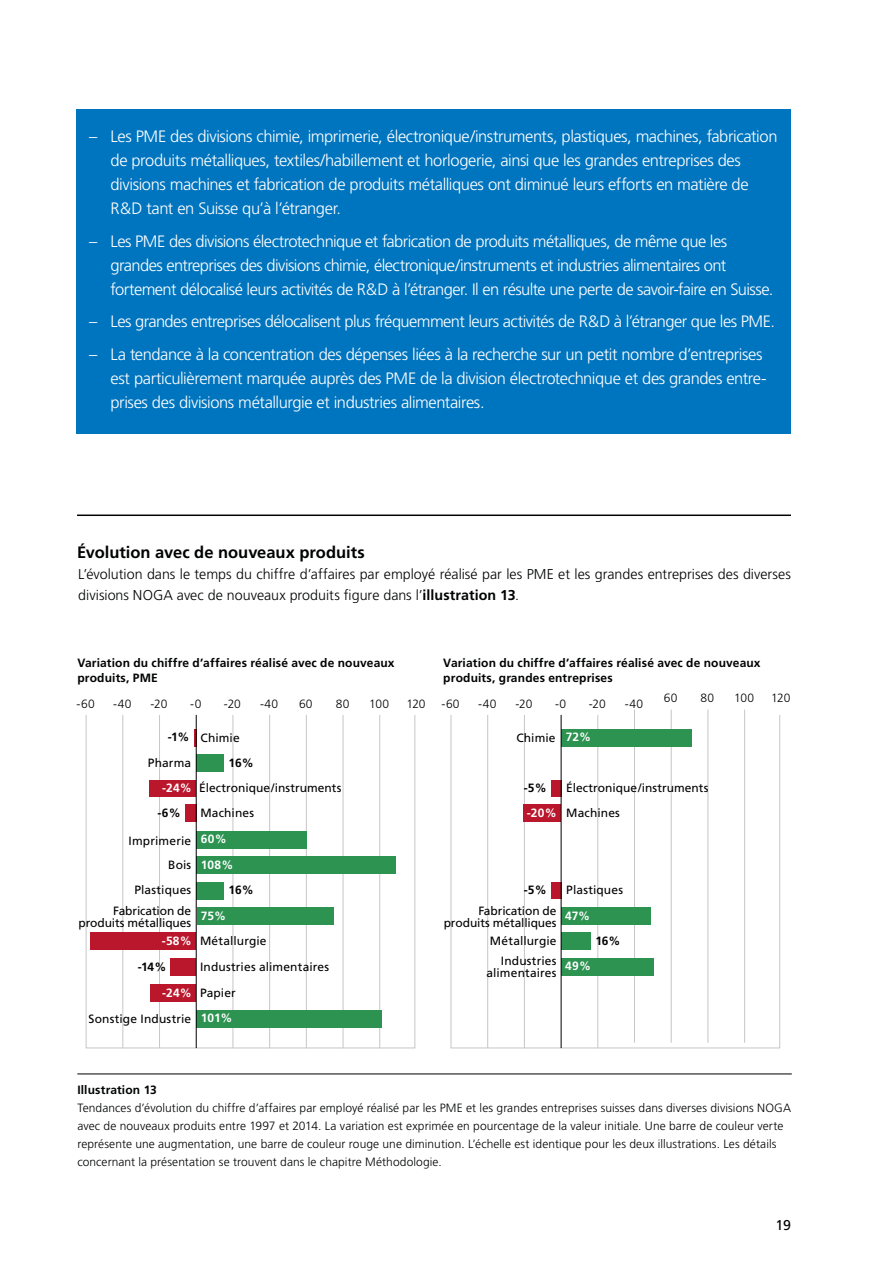
<style>
.page{position:relative;width:893px;height:1263px;background:#fff}
.page>*{position:absolute;margin:0;border:0;box-sizing:border-box;transform-origin:0 0}
.t1{font:300 16.5px/24px "Frutiger CE";letter-spacing:-.03em;color:#fff}
.t2{font:700 16.5px "Frutiger CE";color:#010202}
.t3{font:300 14.25px/21px "Frutiger CE";color:#010202}
.t4{font:14.25px "Frutiger CE";color:#000}
.t5{font:300 12px/18px "Frutiger CE";letter-spacing:.005em;color:#010202}
.t6{font:12px/12px "Frutiger CE";letter-spacing:.005em;color:#000;text-align:right}
.t7{font:700 12px/15px "Frutiger CE";letter-spacing:.01em;color:#010202}
.t8{font:700 12px "Frutiger CE";letter-spacing:.02em;color:#fff}
.t9{font:700 12px "Frutiger CE";letter-spacing:-.01em;color:#000}
.s1{font-weight:700}
.s2{font-weight:700;color:#fff}
</style>
<div class="page">
<div style="left:77px;top:109px;width:714px;height:325px;background:#0075bf"></div>
<hr style="left:77px;top:515px;width:714px;height:1px;background:#010202">
<hr style="left:77px;top:1074px;width:714px;height:1px;background:#000">
<div style="left:86px;top:715px;width:329px;height:333px;border:1px solid #c6c6c6"></div>
<div style="left:450px;top:715px;width:330px;height:333px;border:1px solid #c6c6c6"></div>
<hr style="left:306px;top:715px;width:1px;height:333px;background:#c6c6c6">
<hr style="left:670px;top:710px;width:1px;height:333px;background:#c6c6c6">
<hr style="left:122px;top:715px;width:1px;height:333px;background:#c6c6c6">
<hr style="left:487px;top:715px;width:1px;height:333px;background:#c6c6c6">
<hr style="left:159px;top:715px;width:1px;height:333px;background:#c6c6c6">
<hr style="left:524px;top:715px;width:1px;height:333px;background:#c6c6c6">
<hr style="left:232px;top:715px;width:1px;height:333px;background:#c6c6c6">
<hr style="left:597px;top:715px;width:1px;height:333px;background:#c6c6c6">
<hr style="left:269px;top:715px;width:1px;height:333px;background:#c6c6c6">
<hr style="left:634px;top:710px;width:1px;height:333px;background:#c6c6c6">
<hr style="left:342px;top:715px;width:1px;height:333px;background:#c6c6c6">
<hr style="left:707px;top:710px;width:1px;height:333px;background:#c6c6c6">
<hr style="left:379px;top:715px;width:1px;height:333px;background:#c6c6c6">
<hr style="left:744px;top:710px;width:1px;height:333px;background:#c6c6c6">
<svg style="left:194px;top:729px;width:2px;height:17px"></svg>
<div style="left:171px;top:959px;width:25px;height:17px;background:#ba172c"></div>
<div style="left:196px;top:755px;width:28px;height:17px;background:#2c9351"></div>
<div style="left:196px;top:882px;width:28px;height:17px;background:#2c9351"></div>
<div style="left:150px;top:984px;width:46px;height:17px;background:#ba172c"></div>
<div style="left:150px;top:780px;width:46px;height:17px;background:#ba172c"></div>
<div style="left:551px;top:780px;width:10px;height:17px;background:#ba172c"></div>
<div style="left:551px;top:882px;width:10px;height:17px;background:#ba172c"></div>
<div style="left:196px;top:1010px;width:185px;height:17px;background:#2c9351"></div>
<div style="left:197px;top:831px;width:110px;height:17px;background:#2c9351"></div>
<div style="left:197px;top:908px;width:136px;height:17px;background:#2c9351"></div>
<div style="left:561px;top:908px;width:89px;height:17px;background:#2c9351"></div>
<div style="left:561px;top:958px;width:92px;height:17px;background:#2c9351"></div>
<div style="left:561px;top:729px;width:131px;height:17px;background:#2c9351"></div>
<div style="left:197px;top:856px;width:199px;height:17px;background:#2c9351"></div>
<div style="left:185px;top:805px;width:11px;height:17px;background:#ba172c"></div>
<div style="left:524px;top:805px;width:37px;height:17px;background:#ba172c"></div>
<div style="left:91px;top:933px;width:105px;height:17px;background:#ba172c"></div>
<div style="left:561px;top:933px;width:30px;height:17px;background:#2c9351"></div>
<hr style="left:196px;top:715px;width:1px;height:333px;background:#000">
<hr style="left:560px;top:715px;width:1px;height:333px;background:#000">
<p class="t1" style="left:110px;top:126px;width:668px;text-indent:-21px">– Les PME des divisions chimie, imprimerie, électronique/instruments, plastiques, machines, fabrication de produits métalliques, textiles/habillement et horlogerie, ainsi que les grandes entreprises des divisions machines et fabrication de produits métalliques ont diminué leurs efforts en matière de R&amp;D tant en Suisse qu’à l’étranger.</p>
<p class="t1" style="left:110px;top:230px;width:664px;text-indent:-21px">– Les PME des divisions électrotechnique et fabrication de produits métalliques, de même que les grandes entreprises des divisions chimie, électronique/instruments et industries alimentaires ont fortement délocalisé leurs activités de R&amp;D à l’étranger. Il en résulte une perte de savoir-faire en Suisse.</p>
<p class="t1" style="left:89px;top:310px;width:687px">– Les grandes entreprises délocalisent plus fréquemment leurs activités de R&amp;D à l’étranger que les PME.</p>
<p class="t1" style="left:110px;top:343px;width:657px;text-indent:-21px">– La tendance à la concentration des dépenses liées à la recherche sur un petit nombre d’entreprises est particulièrement marquée auprès des PME de la division électrotechnique et des grandes entre&shy;prises des divisions métallurgie et industries alimentaires.</p>
<p class="t2" style="left:77px;top:545px;width:289px">Évolution avec de nouveaux produits</p>
<p class="t3" style="left:78px;top:564px;width:714px">L’évolution dans le temps du chiffre d’affaires par employé réalisé par les PME et les grandes entreprises des diverses divisions NOGA avec de nouveaux produits figure dans l’<span class="s1">illustration 13</span>.</p>
<p class="t7" style="left:443px;top:656px;width:319px">Variation du chiffre d’affaires réalisé avec de nouveaux produits, grandes entreprises</p>
<p class="t7" style="left:77px;top:656px;width:319px">Variation du chiffre d’affaires réalisé avec de nouveaux produits, PME</p>
<p class="t5" style="left:77px;top:695px;width:20px">-60</p>
<p class="t5" style="left:441px;top:695px;width:20px">-60</p>
<p class="t5" style="left:664px;top:690px;width:15px">60</p>
<p class="t5" style="left:700px;top:690px;width:15px">80</p>
<p class="t5" style="left:734px;top:690px;width:22px">100</p>
<p class="t5" style="left:113px;top:695px;width:20px">-40</p>
<p class="t5" style="left:478px;top:695px;width:20px">-40</p>
<p class="t5" style="left:150px;top:695px;width:18px">-20</p>
<p class="t5" style="left:515px;top:695px;width:18px">-20</p>
<p class="t5" style="left:190px;top:695px;width:13px">-0</p>
<p class="t5" style="left:555px;top:695px;width:13px">-0</p>
<p class="t5" style="left:224px;top:695px;width:18px">-20</p>
<p class="t5" style="left:589px;top:695px;width:18px">-20</p>
<p class="t5" style="left:260px;top:695px;width:20px">-40</p>
<p class="t5" style="left:625px;top:695px;width:20px">-40</p>
<p class="t5" style="left:299px;top:695px;width:15px">60</p>
<p class="t5" style="left:336px;top:695px;width:15px">80</p>
<p class="t5" style="left:369px;top:695px;width:22px">100</p>
<p class="t5" style="left:406px;top:695px;width:21px">120</p>
<p class="t9" style="left:168px;top:732px;width:23px">-1%</p>
<p class="t6" style="left:200px;top:732px;width:41px">Chimie</p>
<p class="t6" style="left:516px;top:732px;width:41px">Chimie</p>
<p class="t6" style="left:148px;top:757px;width:45px">Pharma</p>
<p class="t9" style="left:228px;top:758px;width:27px">16%</p>
<p class="t8" style="left:566px;top:732px;width:27px">72%</p>
<p class="t6" style="left:199px;top:783px;width:144px">Électronique/instruments</p>
<p class="t6" style="left:566px;top:783px;width:144px">Électronique/instruments</p>
<p class="t8" style="left:162px;top:783px;width:31px">-24%</p>
<p class="t9" style="left:523px;top:783px;width:24px">-5%</p>
<p class="t9" style="left:157px;top:808px;width:25px">-6%</p>
<p class="t6" style="left:200px;top:808px;width:55px">Machines</p>
<p class="t6" style="left:566px;top:808px;width:55px">Machines</p>
<p class="t8" style="left:527px;top:808px;width:31px">-20%</p>
<p class="t6" style="left:129px;top:829px;width:64px;line-height:23.9px">Imprimerie<br>Bois</p>
<p class="t8" style="left:201px;top:834px;width:27px">60%</p>
<p class="t8" style="left:201px;top:859px;width:34px">108%</p>
<p class="t9" style="left:523px;top:885px;width:24px">-5%</p>
<p class="t6" style="left:134px;top:885px;width:58px">Plastiques</p>
<p class="t6" style="left:566px;top:885px;width:58px">Plastiques</p>
<p class="t9" style="left:228px;top:885px;width:27px">16%</p>
<p class="t6" style="left:78px;top:905px;width:114px">Fabrication de produits métalliques</p>
<p class="t6" style="left:443px;top:905px;width:114px">Fabrication de produits métalliques</p>
<p class="t6" style="left:200px;top:936px;width:68px">Métallurgie</p>
<p class="t6" style="left:490px;top:936px;width:68px">Métallurgie</p>
<p class="t8" style="left:201px;top:911px;width:27px">75%</p>
<p class="t8" style="left:565px;top:911px;width:27px">47%</p>
<p class="t8" style="left:162px;top:936px;width:32px">-58%</p>
<p class="t9" style="left:595px;top:936px;width:27px">16%</p>
<p class="t9" style="left:138px;top:962px;width:30px">-14%</p>
<p class="t6" style="left:200px;top:962px;width:131px">Industries alimentaires</p>
<p class="t6" style="left:486px;top:955px;width:72px">Industries alimentaires</p>
<p class="t6" style="left:162px;top:987px;width:75px"><span class="s2">-24%</span> Papier</p>
<p class="t6" style="left:88px;top:1013px;width:145px">Sonstige Industrie <span class="s2">101%</span></p>
<p class="t8" style="left:565px;top:961px;width:27px">49%</p>
<p class="t5" style="left:771px;top:690px;width:21px">120</p>
<p class="t7" style="left:77px;top:1083px;width:81px">Illustration 13</p>
<p class="t5" style="left:77px;top:1099px;width:715px">Tendances d’évolution du chiffre d’affaires par employé réalisé par les PME et les grandes entreprises suisses dans diverses divisions NOGA avec de nouveaux produits entre 1997 et 2014. La variation est exprimée en pourcentage de la valeur initiale. Une barre de couleur verte représente une augmentation, une barre de couleur rouge une diminution. L’échelle est identique pour les deux illustrations. Les détails concernant la présentation se trouvent dans le chapitre Méthodologie.</p>
<p class="t4" style="left:775px;top:1219px;width:17px">19</p>
</div>
